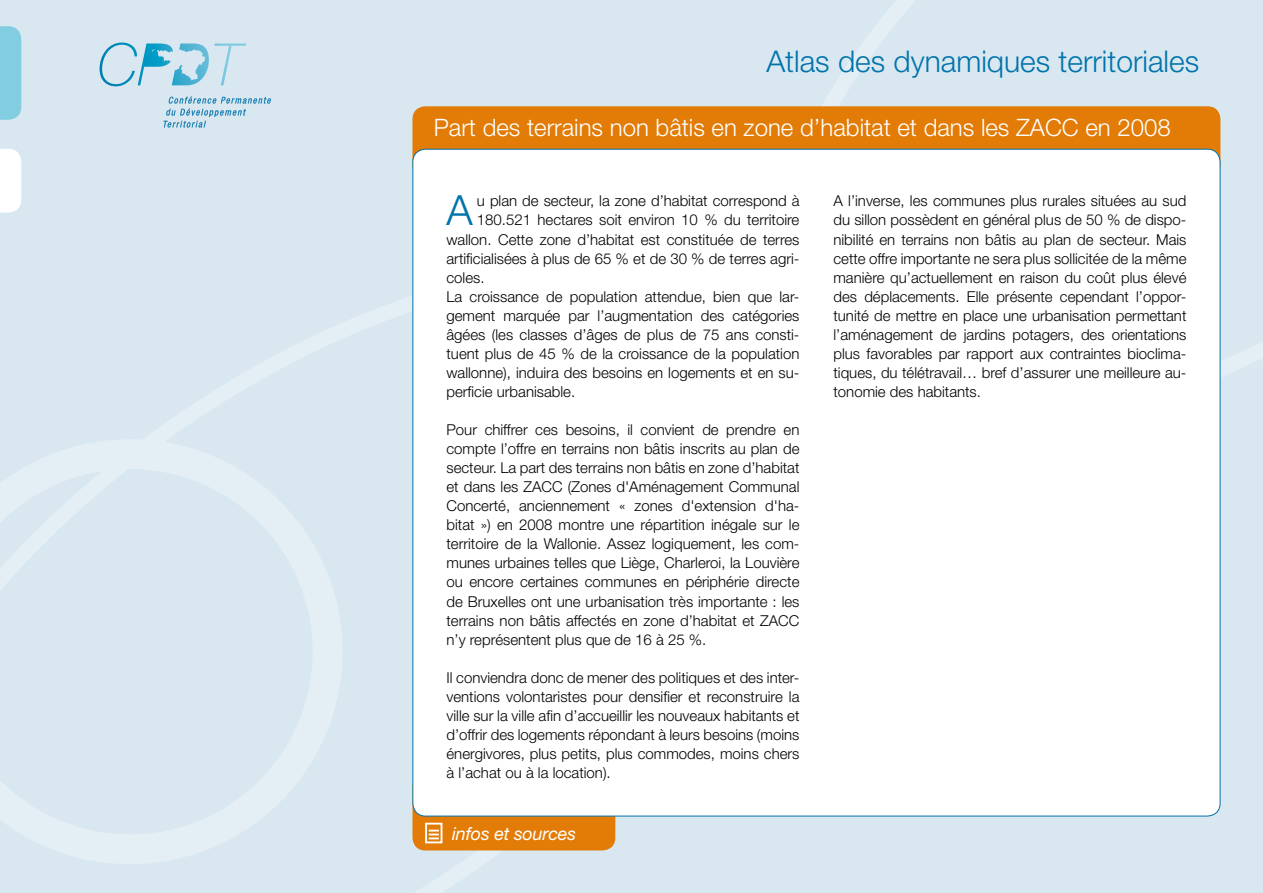
<style>
.page{position:relative;width:1263px;height:893px;background:#d9e7f1}
.page>*{position:absolute;margin:0;border:0;box-sizing:border-box;transform-origin:0 0}
.t1{font:300 41.7px "Helvetica Neue";color:#0073ab}
.t2{font:300 30px "Helvetica Neue";color:#0073ab}
.t3{font:300 24px "Helvetica Neue";color:#fff}
.t4{font:italic 18px "Helvetica Neue";letter-spacing:-.01em;color:#fff}
.t5{font:300 15px/19px "Helvetica Neue";color:#000;text-align:justify}
</style>
<div class="page">
<div style="left:412px;top:774px;width:203px;height:76px;background:#e27c07;border-radius:13px"></div>
<div style="left:412px;top:106px;width:808px;height:72px;background:#e27c07;border-radius:13px"></div>
<div style="left:0;top:26px;width:21px;height:94px;background:#83cde1"></div>
<svg style="left:0;top:149px;width:21px;height:64px"></svg>
<div style="left:413px;top:149px;width:807px;height:667px;background:#fff;border-radius:13px"></div>
<div style="left:425px;top:823px;width:17px;height:20px;border:2px solid #fff"></div>
<svg style="left:429px;top:830px;width:10px;height:9px"></svg>
<svg style="left:163px;top:96px;width:108px;height:32px"></svg>
<svg style="left:100px;top:43px;width:146px;height:43px"></svg>
<h2 class="t2" style="left:766px;top:43px;width:434px">Atlas des dynamiques territoriales</h2>
<h3 class="t3" style="left:434px;top:113px;width:739px">Part des terrains non bâtis en zone d’habitat et dans les ZACC en 2008</h3>
<h1 class="t1" style="left:446px;top:185px;width:28px">A</h1>
<p class="t5" style="left:477px;top:191px;width:324px">u plan de secteur, la zone d’habitat correspond à</p>
<p class="t5" style="left:477px;top:210px;width:324px">180.521 hectares soit environ 10 % du territoire</p>
<p class="t5" style="left:446px;top:229px;width:354px">wallon. Cette zone d’habitat est constituée de terres</p>
<p class="t5" style="left:446px;top:248px;width:354px">artificialisées à plus de 65 % et de 30 % de terres agri-</p>
<p class="t5" style="left:446px;top:267px;width:40px">coles.</p>
<p class="t5" style="left:446px;top:286px;width:354px">La croissance de population attendue, bien que lar-</p>
<p class="t5" style="left:446px;top:306px;width:354px">gement marquée par l’augmentation des catégories</p>
<p class="t5" style="left:446px;top:325px;width:354px">âgées (les classes d’âges de plus de 75 ans consti-</p>
<p class="t5" style="left:446px;top:344px;width:354px">tuent plus de 45 % de la croissance de la population</p>
<p class="t5" style="left:446px;top:363px;width:354px">wallonne), induira des besoins en logements et en su-</p>
<p class="t5" style="left:446px;top:382px;width:130px">perficie urbanisable.</p>
<p class="t5" style="left:446px;top:420px;width:354px">Pour chiffrer ces besoins, il convient de prendre en compte l’offre en terrains non bâtis inscrits au plan de secteur. La part des terrains non bâtis en zone d’habitat et dans les ZACC (Zones d'Aménagement Communal Concerté, anciennement « zones d'extension d'ha&shy;bitat ») en 2008 montre une répartition inégale sur le territoire de la Wallonie. Assez logiquement, les com&shy;munes urbaines telles que Liège, Charleroi, la Louvière ou encore certaines communes en périphérie directe de Bruxelles ont une urbanisation très importante : les terrains non bâtis affectés en zone d’habitat et ZACC n’y représentent plus que de 16 à 25 %.</p>
<p class="t5" style="left:446px;top:667px;width:354px">Il conviendra donc de mener des politiques et des inter&shy;ventions volontaristes pour densifier et reconstruire la ville sur la ville afin d’accueillir les nouveaux habitants et d’offrir des logements répondant à leurs besoins (moins énergivores, plus petits, plus commodes, moins chers à l’achat ou à la location).</p>
<p class="t4" style="left:452px;top:822px;width:125px">infos et sources</p>
<p class="t5" style="left:833px;top:191px;width:354px">A l’inverse, les communes plus rurales situées au sud du sillon possèdent en général plus de 50 % de dispo&shy;nibilité en terrains non bâtis au plan de secteur. Mais cette offre importante ne sera plus sollicitée de la même manière qu’actuellement en raison du coût plus élevé des déplacements. Elle présente cependant l’oppor&shy;tunité de mettre en place une urbanisation permettant l’aménagement de jardins potagers, des orientations plus favorables par rapport aux contraintes bioclima&shy;tiques, du télétravail… bref d’assurer une meilleure au&shy;tonomie des habitants.</p>
</div>
